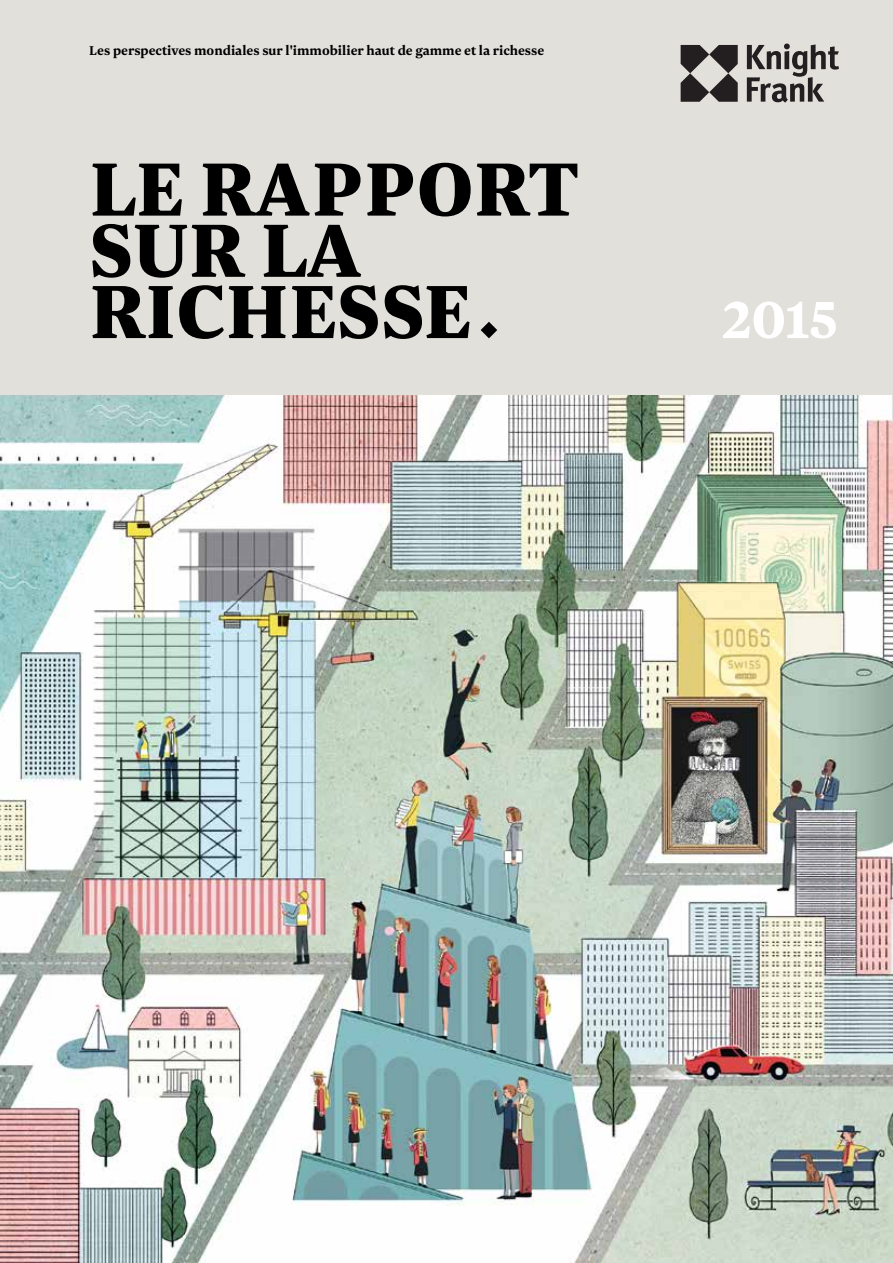
<style>
.page{position:relative;width:893px;height:1263px;background:#fff}
.page>*{position:absolute;margin:0;border:0;box-sizing:border-box;transform-origin:0 0}
.t1{font:900 88.5px "Newzald";color:#000}
.t2{font:600 51.3px "Tiempos Text";color:#fff}
.t3{font:700 15px "Newzald";color:#000}
</style>
<div class="page">
<div style="left:0;top:0;width:893px;height:1191px;background:#e1e0db"></div>
<svg style="left:481px;top:322px;width:16px;height:16px"></svg>
<img style="left:0;top:395px;width:893px;height:868px">
<svg style="left:681px;top:45px;width:57px;height:57px"></svg>
<svg style="left:747px;top:44px;width:92px;height:59px"></svg>
<p class="t3" style="left:89px;top:40px;width:456px">Les perspectives mondiales sur l'immobilier haut de gamme et la richesse</p>
<h1 class="t1" style="left:89px;top:130px;width:490px">LE RAPPORT</h1>
<h1 class="t1" style="left:89px;top:191px;width:273px">SUR LA</h1>
<h1 class="t1" style="left:89px;top:252px;width:383px">RICHESSE</h1>
<h2 class="t2" style="left:723px;top:284px;width:116px">2015</h2>
</div>
